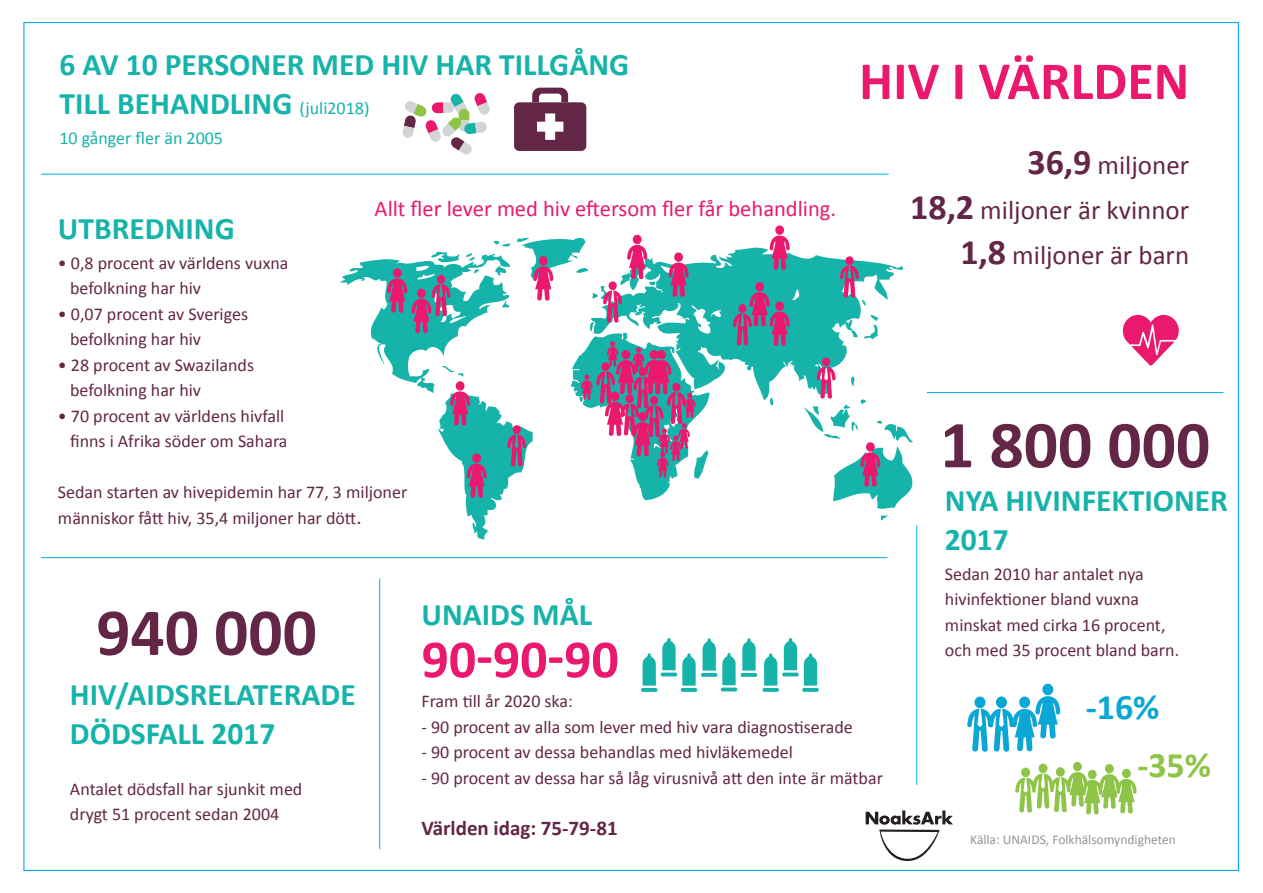
<style>
.page{position:relative;width:1263px;height:893px;background:#fff}
.page>*{position:absolute;margin:0;border:0;box-sizing:border-box;transform-origin:0 0}
.t1{font:700 67.5px "Calibri";color:#642646}
.t2{font:700 54px "Calibri";color:#eb196e}
.t3{font:700 36px "Calibri";color:#0aa6d5}
.t4{font:700 36px "Calibri";color:#8ec448}
.t5{font:700 31.5px/39px "Calibri";color:#16b3aa}
.t6{font:27px/45px "Calibri";color:#642646;text-align:right}
.t7{font:22.5px "Calibri";color:#eb196e}
.t8{font:700 21px "Calibri";color:#642646}
.t9{font:18px/25.5px "Calibri";color:#642646}
.t10{font:18px "Calibri";color:#16b3aa}
.t11{font:13.5px "Calibri";color:#939598}
.s1{font-weight:400;font-size:18px}
.s2{font-size:21px}
.s3{font-weight:700;font-size:36px}
</style>
<div class="page">
<svg style="left:709px;top:246px;width:194px;height:154px;fill:#16b3aa"></svg>
<svg style="left:864px;top:313px;width:15px;height:28px"></svg>
<svg style="left:768px;top:397px;width:7px;height:9px"></svg>
<div style="left:845px;top:256px;width:9px;height:9px;background:#eb196e;border-radius:50%"></div>
<svg style="left:840px;top:265px;width:26px;height:42px"></svg>
<div style="left:822px;top:357px;width:8px;height:9px;background:#eb196e;border-radius:50%"></div>
<div style="left:755px;top:282px;width:9px;height:9px;background:#eb196e;border-radius:50%"></div>
<svg style="left:733px;top:290px;width:57px;height:56px"></svg>
<div style="left:775px;top:302px;width:9px;height:9px;background:#eb196e;border-radius:50%"></div>
<svg style="left:770px;top:234px;width:20px;height:36px"></svg>
<div style="left:775px;top:225px;width:9px;height:10px;background:#eb196e;border-radius:50%"></div>
<svg style="left:802px;top:367px;width:111px;height:154px"></svg>
<div style="left:866px;top:442px;width:9px;height:10px;background:#eb196e;border-radius:50%"></div>
<svg style="left:341px;top:236px;width:368px;height:304px"></svg>
<div style="left:1042px;top:684px;width:11px;height:11px;background:#0aa6d5;border-radius:50%"></div>
<svg style="left:967px;top:694px;width:93px;height:58px"></svg>
<div style="left:1073px;top:762px;width:9px;height:9px;background:#8ec448;border-radius:50%"></div>
<div style="left:1105px;top:764px;width:9px;height:9px;background:#8ec448;border-radius:50%"></div>
<div style="left:1038px;top:764px;width:9px;height:9px;background:#8ec448;border-radius:50%"></div>
<div style="left:1056px;top:767px;width:9px;height:10px;background:#8ec448;border-radius:50%"></div>
<div style="left:1021px;top:768px;width:9px;height:9px;background:#8ec448;border-radius:50%"></div>
<svg style="left:1015px;top:770px;width:121px;height:44px"></svg>
<svg style="left:1123px;top:315px;width:56px;height:51px"></svg>
<svg style="left:532px;top:88px;width:36px;height:14px"></svg>
<div style="left:514px;top:102px;width:72px;height:49px;background:#642646;border-radius:5px"></div>
<svg style="left:537px;top:113px;width:26px;height:27px"></svg>
<hr style="left:41px;top:174px;width:848px;height:1px;background:#00aeef">
<hr style="left:41px;top:557px;width:846px;height:1px;background:#00aeef">
<hr style="left:927px;top:392px;width:296px;height:1px;background:#00aeef">
<hr style="left:379px;top:579px;width:1px;height:270px;background:#00aeef">
<hr style="left:916px;top:526px;width:1px;height:259px;background:#00aeef">
<svg style="left:402px;top:93px;width:88px;height:62px"></svg>
<svg style="left:866px;top:810px;width:87px;height:51px"></svg>
<svg style="left:641px;top:638px;width:178px;height:54px"></svg>
<h3 class="t5" style="left:59px;top:45px;width:571px">6 AV 10 PERSONER MED HIV HAR TILLGÅNG<br>TILL BEHANDLING <span class="s1">(juli2018)</span></h3>
<p class="t10" style="left:59px;top:127px;width:165px">10 gånger fler än 2005</p>
<h2 class="t2" style="left:859px;top:47px;width:332px">HIV I VÄRLDEN</h2>
<p class="t7" style="left:375px;top:194px;width:463px">Allt fler lever med hiv eftersom fler får behandling.</p>
<h3 class="t5" style="left:58px;top:209px;width:178px">UTBREDNING</h3>
<p class="t9" style="left:70px;top:250px;width:220px;text-indent:-12px">• 0,8 procent av världens vuxna befolkning har hiv</p>
<p class="t9" style="left:70px;top:301px;width:179px;text-indent:-12px">• 0,07 procent av Sveriges befolkning har hiv</p>
<p class="t9" style="left:70px;top:352px;width:185px;text-indent:-12px">• 28 procent av Swazilands befolkning har hiv</p>
<p class="t9" style="left:58px;top:403px;width:231px;text-align:right">• 70 procent av världens hivfall finns i Afrika söder om Sahara</p>
<p class="t9" style="left:58px;top:479px;width:351px">Sedan starten av hivepidemin har 77, 3 miljoner människor fått hiv, 35,4 miljoner har dött<span class="s2">.</span></p>
<h1 class="t1" style="left:96px;top:589px;width:222px">940 000</h1>
<h3 class="t5" style="left:70px;top:675px;width:287px">HIV/AIDSRELATERADE<br>DÖDSFALL 2017</h3>
<p class="t9" style="left:70px;top:776px;width:234px">Antalet dödsfall har sjunkit med drygt 51 procent sedan 2004</p>
<h3 class="t5" style="left:421px;top:595px;width:172px">UNAIDS MÅL</h3>
<h2 class="t2" style="left:421px;top:625px;width:199px">90-90-90</h2>
<p class="t9" style="left:421px;top:688px;width:153px">Fram till år 2020 ska:</p>
<p class="t9" style="left:421px;top:714px;width:433px">- 90 procent av alla som lever med hiv vara diagnostiserade</p>
<p class="t9" style="left:421px;top:739px;width:373px">- 90 procent av dessa behandlas med hivläkemedel</p>
<p class="t9" style="left:421px;top:765px;width:463px">- 90 procent av dessa har så låg virusnivå att den inte är mätbar</p>
<p class="t8" style="left:421px;top:814px;width:198px">Världen idag: 75-79-81</p>
<h3 class="t6" style="left:910px;top:143px;width:281px"><span class="s3">36,9</span> miljoner<br><span class="s3">18,2</span> miljoner är kvinnor<br><span class="s3">1,8</span> miljoner är barn</h3>
<h1 class="t1" style="left:940px;top:402px;width:272px">1 800 000</h1>
<h3 class="t5" style="left:945px;top:481px;width:284px">NYA HIVINFEKTIONER<br>2017</h3>
<p class="t9" style="left:945px;top:561px;width:236px">Sedan 2010 har antalet nya hivinfektioner bland vuxna minskat med cirka 16 procent, och med 35 procent bland barn.</p>
<h3 class="t3" style="left:1086px;top:684px;width:75px">-16%</h3>
<h3 class="t4" style="left:1137px;top:742px;width:75px">-35%</h3>
<p class="t11" style="left:970px;top:831px;width:207px">Källa: UNAIDS, Folkhälsomyndigheten</p>
</div>
